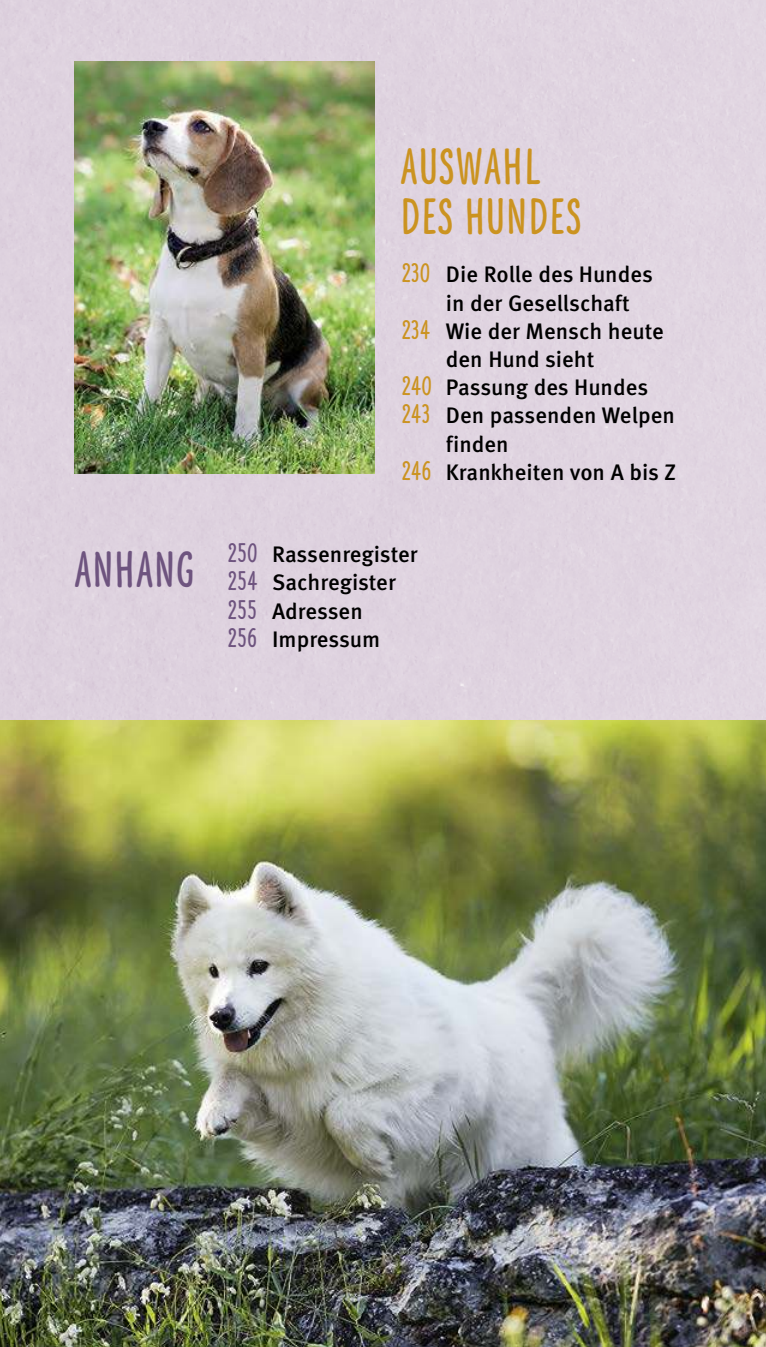
<style>
.page{position:relative;width:766px;height:1347px;background:#fff}
.page>*{position:absolute;margin:0;border:0;box-sizing:border-box;transform-origin:0 0}
.t1{font:900 44.75px/50px "Frieda";letter-spacing:.01em;color:#cb9320}
.t2{font:900 44.75px "Frieda";letter-spacing:.01em;color:#6e547f}
.t3{font:500 22.5px/28.2px "Meta OT";color:#000}
.s1{font-family:"Frieda";font-weight:900;font-size:23.75px;color:#cb9320}
.s2{font-family:"Frieda";font-weight:900;font-size:23.75px;color:#6e547f}
</style>
<div class="page">
<div style="left:0;top:0;width:765px;height:720px;background:#dfd3e0"></div>
<img style="left:75px;top:61px;width:299px;height:412px">
<img style="left:0;top:720px;width:765px;height:626px">
<h1 class="t2" style="left:74px;top:543px;width:123px">ANHANG</h1>
<h1 class="t1" style="left:399px;top:144px;width:184px">AUSWAHL<br>DES HUNDES</h1>
<p class="t3" style="left:401px;top:262px;width:253px"><span class="s1">230</span> Die Rolle des Hundes</p>
<p class="t3" style="left:446px;top:290px;width:185px">in der Gesellschaft</p>
<p class="t3" style="left:401px;top:319px;width:264px"><span class="s1">234</span> Wie der Mensch heute</p>
<p class="t3" style="left:446px;top:347px;width:150px">den Hund sieht</p>
<p class="t3" style="left:401px;top:375px;width:249px"><span class="s1">240</span> Passung des Hundes</p>
<p class="t3" style="left:401px;top:403px;width:275px"><span class="s1">243</span> Den passenden Welpen</p>
<p class="t3" style="left:446px;top:432px;width:64px">finden</p>
<p class="t3" style="left:401px;top:460px;width:276px"><span class="s1">246</span> Krankheiten von A bis Z</p>
<p class="t3" style="left:227px;top:542px;width:192px"><span class="s2">250</span> Rassenregister<br><span class="s2">254</span> Sachregister<br><span class="s2">255</span> Adressen<br><span class="s2">256</span> Impressum</p>
</div>
